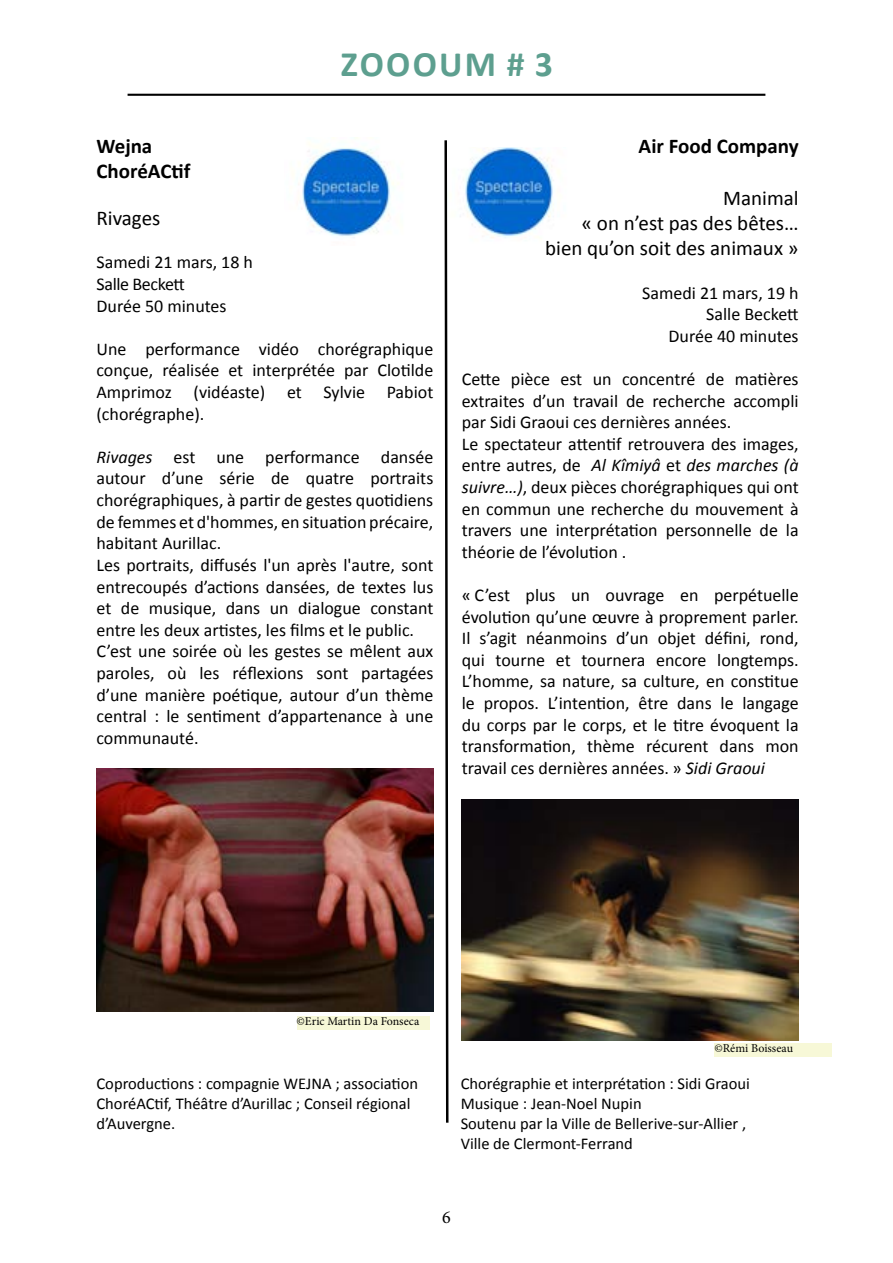
<style>
.page{position:relative;width:893px;height:1263px;background:#fff}
.page>*{position:absolute;margin:0;border:0;box-sizing:border-box;transform-origin:0 0}
.t1{font:700 35.85px "Calibri";letter-spacing:.065em;color:#5d9f8f}
.t2{font:21px/25.2px "Calibri";color:#000;text-align:right}
.t3{font:700 21px/25.2px "Calibri";color:#000}
.t4{font:18px/21.6px "Calibri";color:#000}
.t5{font:18px "Minion Pro";color:#000}
.t6{font:16.5px/19.8px "Calibri";color:#000}
.t7{font:12px "Minion Pro";color:#000}
.s1{font-style:italic}
</style>
<div class="page">
<img style="left:97px;top:769px;width:336px;height:242px">
<img style="left:462px;top:799px;width:336px;height:241px">
<svg style="left:444px;top:140px;width:5px;height:983px"></svg>
<hr style="left:128px;top:94px;width:637px;height:2px;background:#000">
<img style="left:302px;top:137px;width:97px;height:101px">
<div style="left:448px;top:147px;width:122px;height:108px;background:#fff"></div>
<img style="left:465px;top:147px;width:95px;height:91px">
<div style="left:714px;top:1043px;width:118px;height:13px;background:#f7f8d7"></div>
<div style="left:297px;top:1016px;width:132px;height:13px;background:#f7f8d7"></div>
<h1 class="t1" style="left:341px;top:41px;width:213px">Zoooum # 3</h1>
<p class="t3" style="left:97px;top:134px;width:95px">Wejna<br>ChoréACtif</p>
<p class="t2" style="left:97px;top:206px;width:65px">Rivages</p>
<p class="t4" style="left:97px;top:252px;width:158px">Samedi 21 mars, 18 h<br>Salle Beckett<br>Durée 50 minutes</p>
<p class="t4" style="left:97px;top:338px;width:338px;text-align:justify">Une performance vidéo chorégraphique conçue, réalisée et interprétée par Clotilde Amprimoz (vidéaste) et Sylvie Pabiot (chorégraphe).</p>
<p class="t4" style="left:97px;top:446px;width:338px"><span class="s1">Rivages</span> est une performance dansée autour d’une série de quatre portraits chorégraphiques, à partir de gestes quotidiens de femmes et d'hommes, en situation précaire, habitant Aurillac.<br>Les portraits, diffusés l'un après l'autre, sont entrecoupés d’actions dansées, de textes lus et de musique, dans un dialogue constant entre les deux artistes, les films et le public.<br>C’est une soirée où les gestes se mêlent aux paroles, où les réflexions sont partagées d’une manière poétique, autour d’un thème central : le sentiment d’appartenance à une communauté.</p>
<p class="t3" style="left:639px;top:134px;width:162px">Air Food Company</p>
<p class="t2" style="left:545px;top:185px;width:255px">Manimal<br>« on n’est pas des bêtes… bien qu’on soit des animaux »</p>
<p class="t4" style="left:642px;top:282px;width:158px;text-align:right">Samedi 21 mars, 19 h<br>Salle Beckett<br>Durée 40 minutes</p>
<p class="t4" style="left:462px;top:368px;width:338px">Cette pièce est un concentré de matières extraites d’un travail de recherche accompli par Sidi Graoui ces dernières années.<br>Le spectateur attentif retrouvera des images, entre autres, de <span class="s1">Al Kîmiyâ</span> et <span class="s1">des marches (à suivre…)</span>, deux pièces chorégraphiques qui ont en commun une recherche du mouvement à travers une interprétation personnelle de la théorie de l’évolution .</p>
<p class="t4" style="left:462px;top:584px;width:338px;text-align:justify">« C’est plus un ouvrage en perpétuelle évolution qu’une œuvre à proprement parler.<br>Il s’agit néanmoins d’un objet défini, rond, qui tourne et tournera encore longtemps.<br>L’homme, sa nature, sa culture, en constitue le propos. L’intention, être dans le langage du corps par le corps, et le titre évoquent la transformation, thème récurent dans mon travail ces dernières années. » <span class="s1">Sidi Graoui</span></p>
<p class="t7" style="left:297px;top:1013px;width:124px">©Eric Martin Da Fonseca</p>
<p class="t7" style="left:714px;top:1040px;width:80px">©Rémi Boisseau</p>
<p class="t6" style="left:97px;top:1074px;width:323px">Coproductions : compagnie WEJNA ; association<br>ChoréACtif, Théâtre d’Aurillac ; Conseil régional d’Auvergne.</p>
<p class="t6" style="left:461px;top:1074px;width:291px">Chorégraphie et interprétation : Sidi Graoui Musique : Jean-Noel Nupin<br>Soutenu par la Ville de Bellerive-sur-Allier , Ville de Clermont-Ferrand</p>
<p class="t5" style="left:442px;top:1205px;width:10px">6</p>
</div>
